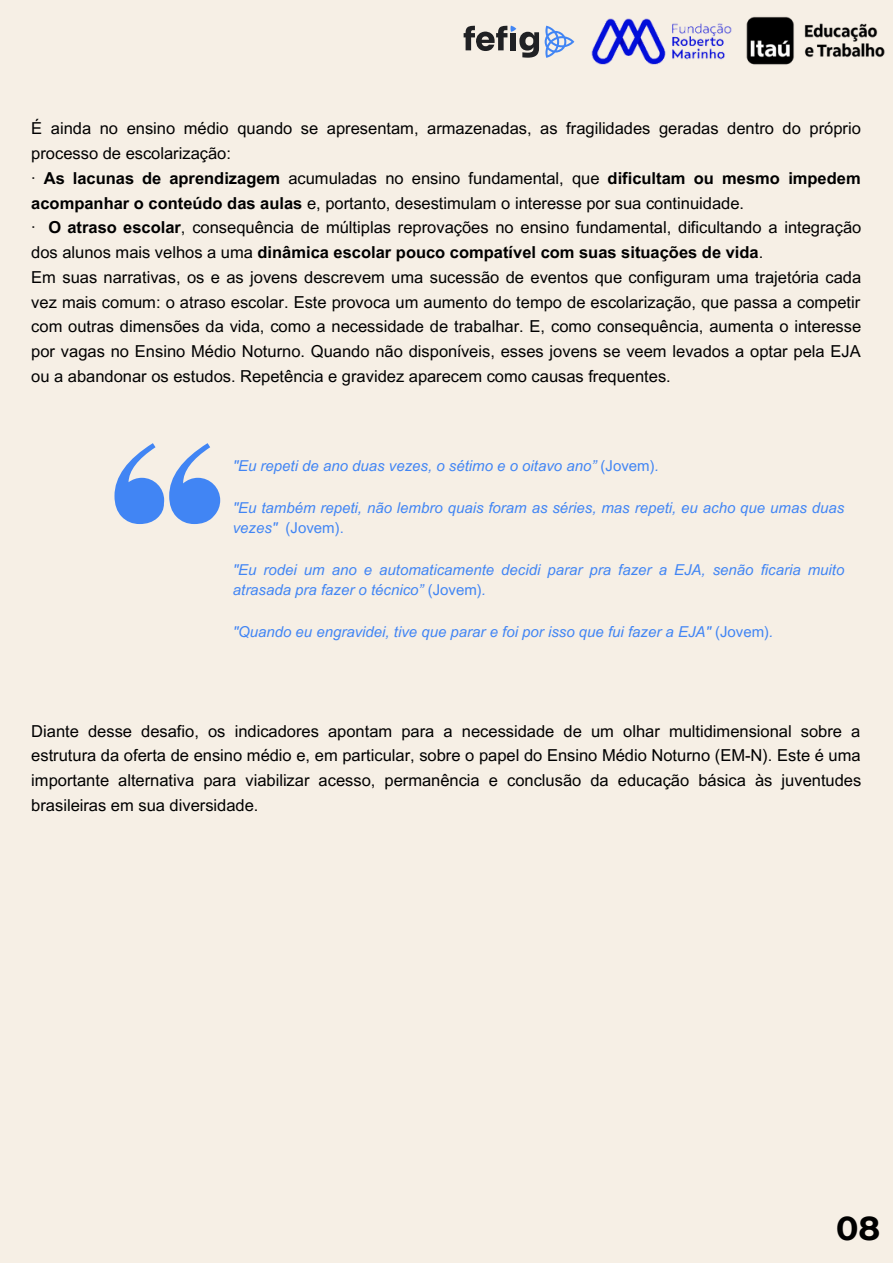
<style>
.page{position:relative;width:893px;height:1264px;background:#fff}
.page>*{position:absolute;margin:0;border:0;box-sizing:border-box;transform-origin:0 0}
.t1{font:700 33px "Montserrat";color:#000}
.t2{font:16.5px/24.8px "Arial MT Pro";color:#000}
.t3{font:italic 15px/20.2px "Arial MT Pro";color:#4185f4}
.s1{font-weight:700}
.s2{font-style:normal}
</style>
<div class="page">
<div style="left:0;top:0;width:892px;height:1262px;background:#f6efe5"></div>
<img style="left:591px;top:18px;width:141px;height:47px">
<svg style="left:463px;top:25px;width:111px;height:33px"></svg>
<img style="left:746px;top:16px;width:139px;height:49px">
<svg style="left:114px;top:443px;width:106px;height:81px"></svg>
<p class="t2" style="left:31px;top:118px;width:831px">É ainda no ensino médio quando se apresentam, armazenadas, as fragilidades geradas dentro do próprio processo de escolarização:</p>
<p class="t2" style="left:31px;top:168px;width:830px">· <span class="s1">As lacunas de aprendizagem</span> acumuladas no ensino fundamental, que <span class="s1">dificultam ou mesmo impedem acompanhar o conteúdo das aulas</span> e, portanto, desestimulam o interesse por sua continuidade.</p>
<p class="t2" style="left:31px;top:217px;width:831px">· <span class="s1">O atraso escolar</span>, consequência de múltiplas reprovações no ensino fundamental, dificultando a integração dos alunos mais velhos a uma <span class="s1">dinâmica escolar pouco compatível com suas situações de vida</span>.</p>
<p class="t2" style="left:31px;top:267px;width:831px;text-align:justify">Em suas narrativas, os e as jovens descrevem uma sucessão de eventos que configuram uma trajetória cada vez mais comum: o atraso escolar. Este provoca um aumento do tempo de escolarização, que passa a competir com outras dimensões da vida, como a necessidade de trabalhar. E, como consequência, aumenta o interesse por vagas no Ensino Médio Noturno. Quando não disponíveis, esses jovens se veem levados a optar pela EJA ou a abandonar os estudos. Repetência e gravidez aparecem como causas frequentes.</p>
<p class="t3" style="left:233px;top:457px;width:427px">"Eu repeti de ano duas vezes, o sétimo e o oitavo ano” <span class="s2">(Jovem)</span>.</p>
<p class="t3" style="left:233px;top:499px;width:613px">"Eu também repeti, não lembro quais foram as séries, mas repeti, eu acho que umas duas vezes" <span class="s2">(Jovem).</span></p>
<p class="t3" style="left:233px;top:561px;width:613px">"Eu rodei um ano e automaticamente decidi parar pra fazer a EJA, senão ficaria muito atrasada pra fazer o técnico” <span class="s2">(Jovem)</span>.</p>
<p class="t3" style="left:233px;top:623px;width:542px">"Quando eu engravidei, tive que parar e foi por isso que fui fazer a EJA" <span class="s2">(Jovem)</span>.</p>
<p class="t2" style="left:31px;top:720px;width:831px;text-align:justify">Diante desse desafio, os indicadores apontam para a necessidade de um olhar multidimensional sobre a estrutura da oferta de ensino médio e, em particular, sobre o papel do Ensino Médio Noturno (EM-N). Este é uma importante alternativa para viabilizar acesso, permanência e conclusão da educação básica às juventudes brasileiras em sua diversidade.</p>
<p class="t1" style="left:836px;top:1207px;width:46px">08</p>
</div>
